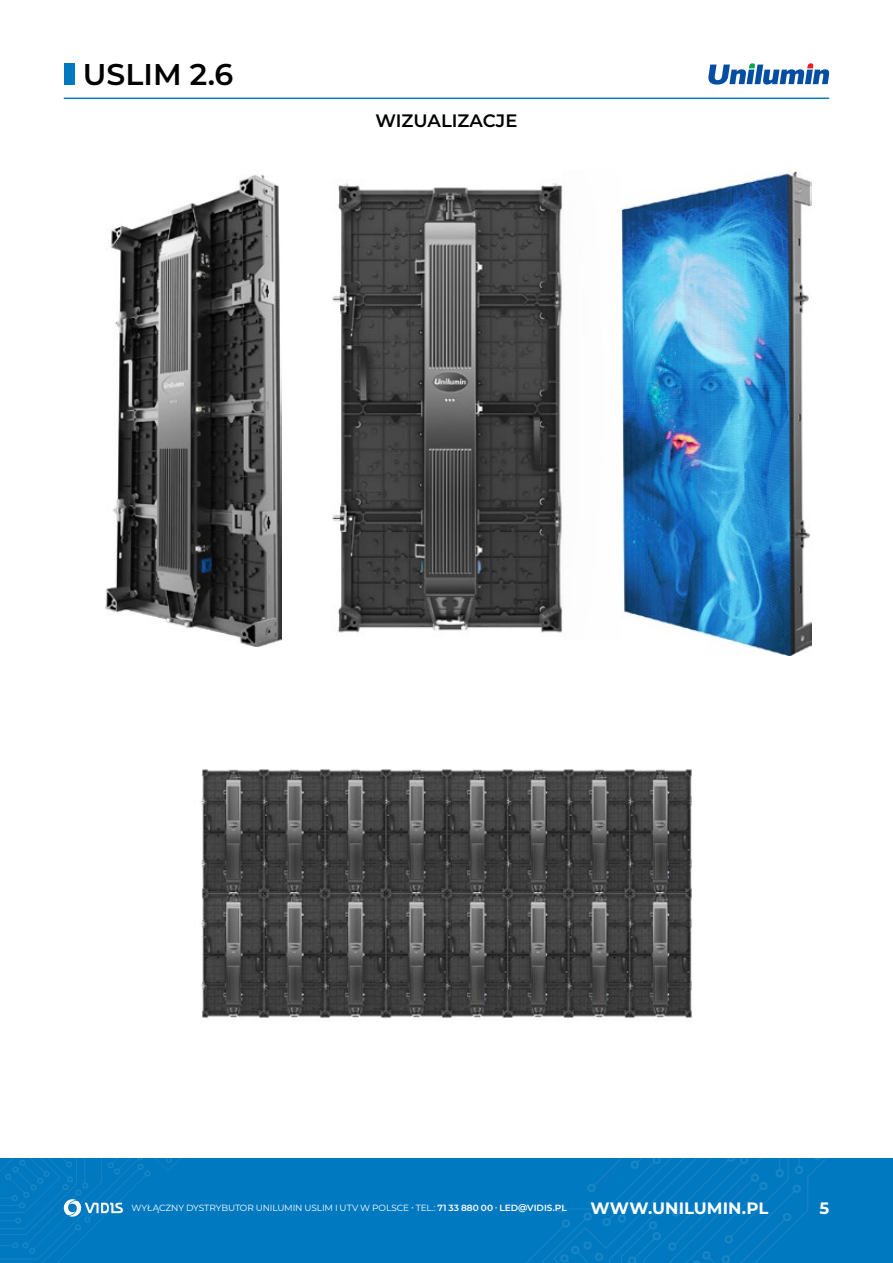
<style>
.page{position:relative;width:893px;height:1263px;background:#fff}
.page>*{position:absolute;margin:0;border:0;box-sizing:border-box;transform-origin:0 0}
.t1{font:600 30px "Montserrat";color:#000}
.t2{font:600 18px "Montserrat";color:#000}
.t3{font:700 16.5px "Montserrat";letter-spacing:.005em;color:#fff}
.t4{font:9px "Montserrat";letter-spacing:-.01em;color:#fff}
.s1{font-weight:600}
</style>
<div class="page">
<div style="left:0;top:1159px;width:893px;height:104px;background:#0079c0"></div>
<svg style="left:526px;top:1159px;width:300px;height:104px"></svg>
<svg style="left:0;top:1159px;width:180px;height:104px"></svg>
<img style="left:281px;top:183px;width:341px;height:457px">
<img style="left:106px;top:175px;width:175px;height:471px">
<img style="left:201px;top:769px;width:491px;height:250px">
<img style="left:622px;top:171px;width:190px;height:485px">
<svg style="left:708px;top:63px;width:122px;height:22px"></svg>
<div style="left:64px;top:64px;width:10px;height:21px;background:#0079c0"></div>
<hr style="left:64px;top:98px;width:765px;height:1px;background:#0b7ac0">
<h1 class="t1" style="left:83px;top:53px;width:152px">USLIM 2.6</h1>
<h2 class="t2" style="left:376px;top:108px;width:143px">WIZUALIZACJE</h2>
<p class="t4" style="left:131px;top:1202px;width:437px">WYŁĄCZNY DYSTRYBUTOR UNILUMIN USLIM I UTV W POLSCE • TEL.: <span class="s1">71 33 880 00</span> • <span class="s1">LED@VIDIS.PL</span></p>
<h3 class="t3" style="left:590px;top:1196px;width:180px">WWW.UNILUMIN.PL</h3>
<h3 class="t3" style="left:819px;top:1196px;width:11px">5</h3>
</div>
